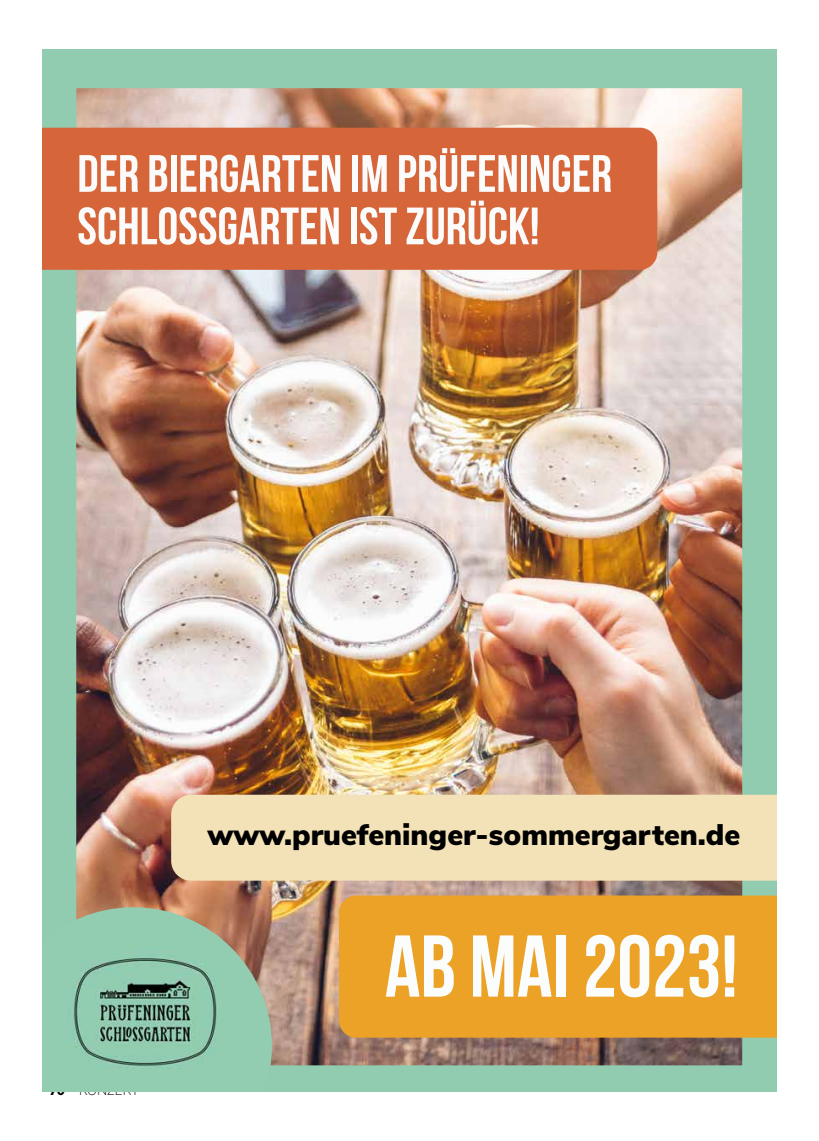
<style>
.page{position:relative;width:819px;height:1141px;background:#fff}
.page>*{position:absolute;margin:0;border:0;box-sizing:border-box;transform-origin:0 0}
.t1{font:700 87.5px "Bebas Neue";color:#fbfdfc}
.t2{font:700 52.5px/52.5px "Bebas Neue";color:#fbfbfb}
.t3{font:900 29.75px "Nunito Sans";color:#000}
.t4{font:200 14px "Nort";color:#000}
.s1{font-weight:700}
</style>
<div class="page">
<img style="left:42px;top:50px;width:734px;height:1042px">
<svg style="left:42px;top:907px;width:230px;height:185px;background:#98b89d"></svg>
<img style="left:67px;top:934px;width:155px;height:154px">
<div style="left:171px;top:795px;width:605px;height:86px;background:#f3e1b7"></div>
<div style="left:42px;top:128px;width:615px;height:142px;background:#d6663a"></div>
<div style="left:339px;top:895px;width:437px;height:143px;background:#eca226"></div>
<p class="t2" style="left:77px;top:147px;width:536px">DER BIERGARTEN IM PRÜFENINGER<br>SCHLOSSGARTEN IST ZURÜCK!</p>
<p class="t3" style="left:207px;top:813px;width:534px">www.pruefeninger-sommergarten.de</p>
<p class="t4" style="left:49px;top:1080px;width:92px"><span class="s1">70</span> KONZERT</p>
<h1 class="t1" style="left:385px;top:918px;width:354px">AB MAI 2023!</h1>
</div>
